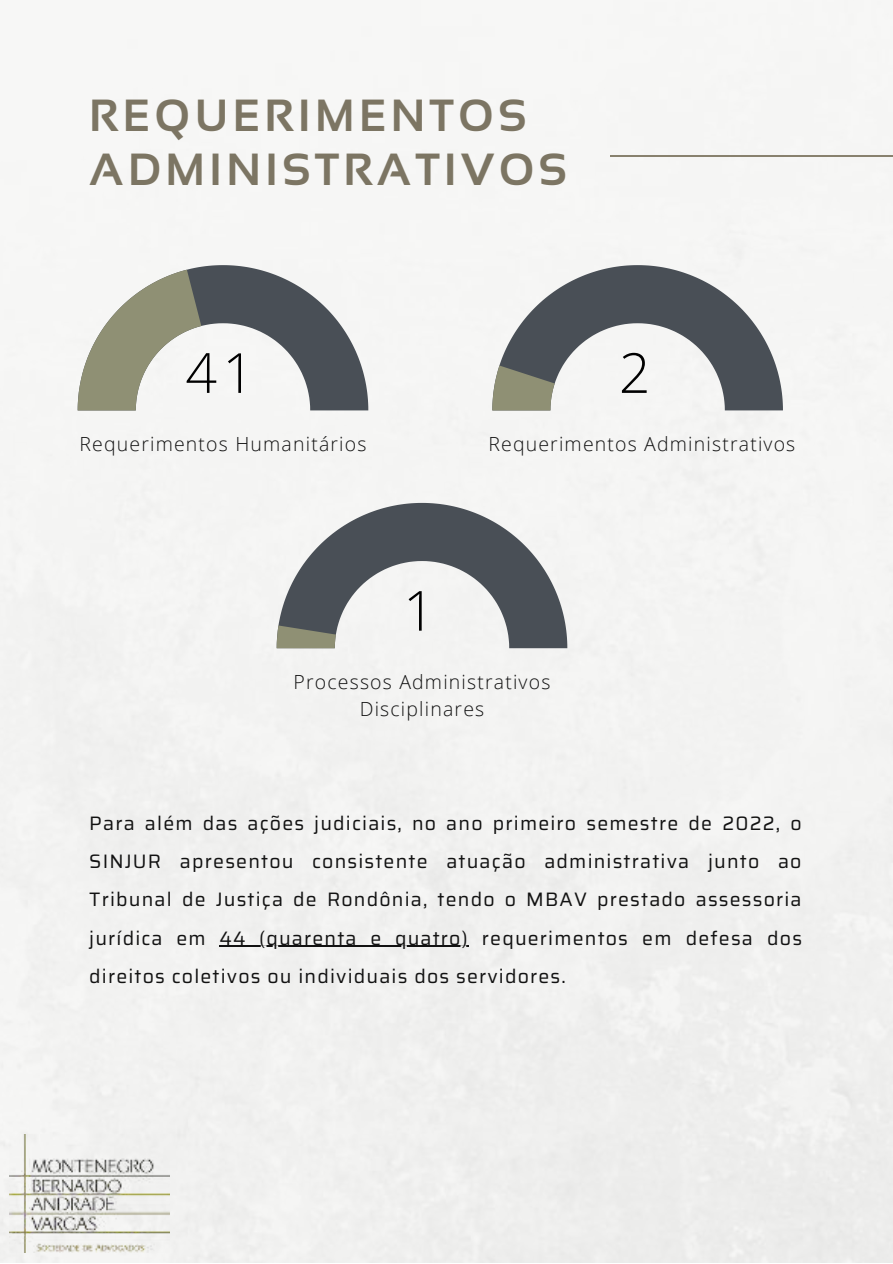
<style>
.page{position:relative;width:893px;height:1264px;background:#fff}
.page>*{position:absolute;margin:0;border:0;box-sizing:border-box;transform-origin:0 0}
.t1{font:300 55.35px "Open Sans";color:#000}
.t2{font:700 45px/54px "Sansation";letter-spacing:.1em;color:#7c7563}
.t3{font:19.5px/38.2px "Saira";letter-spacing:.06em;color:#121212;text-align:justify}
.t4{font:300 19.5px/27px "Open Sans";letter-spacing:.06em;color:#121212;text-align:center}
</style>
<div class="page">
<div style="left:0;top:0;width:892px;height:1262px;background:#f3f3f2"></div>
<hr style="left:610px;top:155px;width:282px;height:1px;background:#88816e">
<img style="left:9px;top:1134px;width:160px;height:118px">
<svg style="left:78px;top:265px;width:290px;height:145px"></svg>
<svg style="left:492px;top:265px;width:290px;height:145px"></svg>
<hr style="left:219px;top:945px;width:250px;height:1px;background:#121212">
<svg style="left:277px;top:503px;width:290px;height:145px"></svg>
<h2 class="t2" style="left:89px;top:88px;width:479px">REQUERIMENTOS<br>ADMINISTRATIVOS</h2>
<h1 class="t1" style="left:185px;top:335px;width:70px">41</h1>
<h1 class="t1" style="left:618px;top:335px;width:33px">2</h1>
<p class="t4" style="left:79px;top:430px;width:288px">Requerimentos Humanitários</p>
<h1 class="t1" style="left:403px;top:572px;width:33px">1</h1>
<p class="t4" style="left:488px;top:430px;width:308px">Requerimentos Administrativos</p>
<p class="t4" style="left:293px;top:668px;width:258px">Processos Administrativos<br>Disciplinares</p>
<p class="t3" style="left:89px;top:803px;width:714px">Para além das ações judiciais, no ano primeiro semestre de 2022, o SINJUR apresentou consistente atuação administrativa junto ao Tribunal de Justiça de Rondônia, tendo o MBAV prestado assessoria jurídica em 44 (quarenta e quatro) requerimentos em defesa dos direitos coletivos ou individuais dos servidores.</p>
</div>
